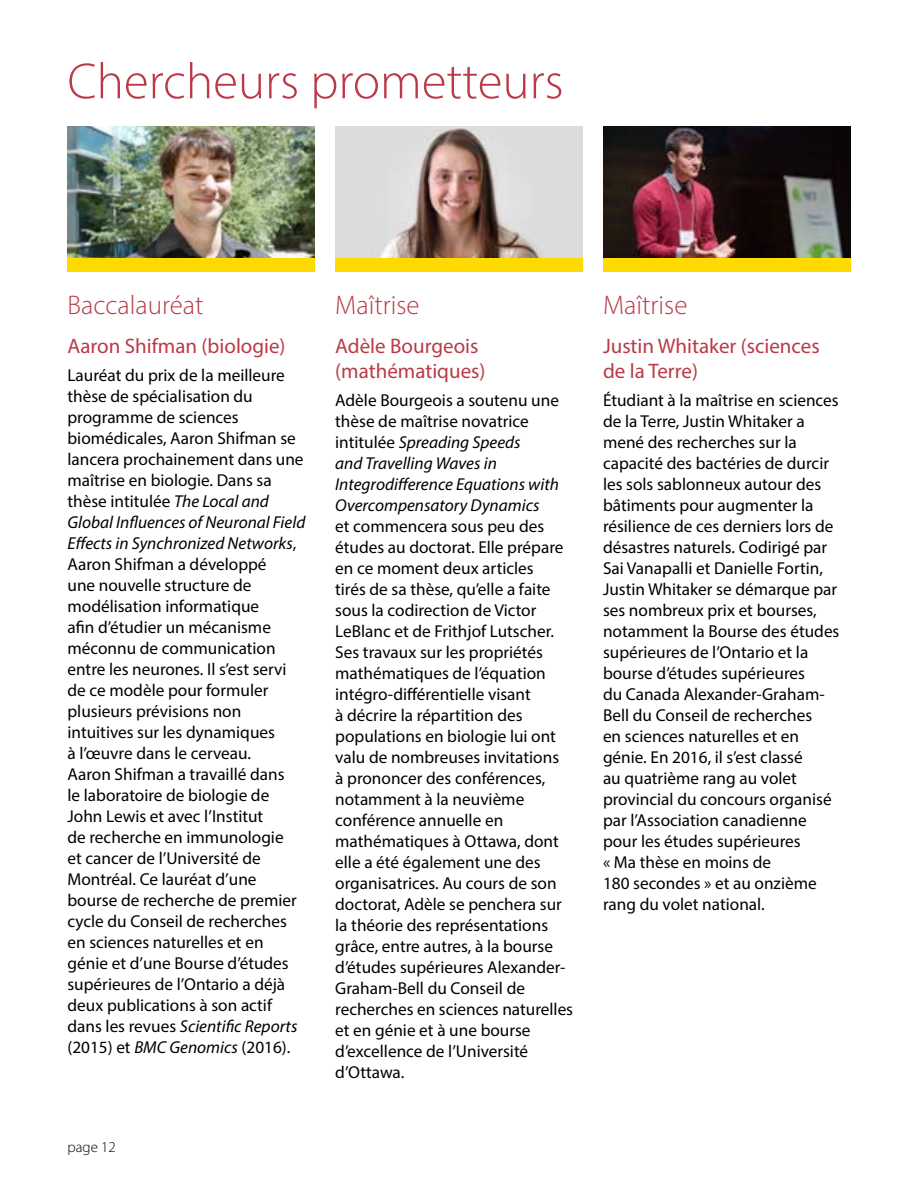
<style>
.page{position:relative;width:918px;height:1188px;background:#fff}
.page>*{position:absolute;margin:0;border:0;box-sizing:border-box;transform-origin:0 0}
.t1{font:300 51px "Myriad Pro";color:#ba3a47}
.t2{font:300 27px "Myriad Pro";color:#ba3a47}
.t3{font:21px/25.2px "Myriad Pro";color:#ba3a47}
.Body_text__P{font:17.25px/21px "Myriad Pro";color:#000}
.t4{font:300 15px "Myriad Pro";color:#000}
.s1{font-style:italic}
</style>
<div class="page">
<img style="left:68px;top:126px;width:247px;height:133px">
<img style="left:335px;top:126px;width:248px;height:133px">
<img style="left:603px;top:126px;width:247px;height:133px">
<div style="left:68px;top:259px;width:247px;height:13px;background:#ffda00"></div>
<div style="left:335px;top:259px;width:248px;height:13px;background:#ffda00"></div>
<div style="left:603px;top:259px;width:247px;height:13px;background:#ffda00"></div>
<h1 class="t1" style="left:68px;top:51px;width:498px">Chercheurs prometteurs</h1>
<h2 class="t2" style="left:68px;top:289px;width:137px">Baccalauréat</h2>
<h3 class="t3" style="left:68px;top:333px;width:220px">Aaron Shifman (biologie)</h3>
<p class="Body_text__P" style="left:68px;top:364px;width:239px">Lauréat du prix de la meilleure thèse de spécialisation du programme de sciences biomédicales, Aaron Shifman se lancera prochainement dans une maîtrise en biologie. Dans sa thèse intitulée <span class="s1">The Local and<br>Global Influences of Neuronal Field<br>Effects in Synchronized Networks</span>,<br>Aaron Shifman a développé<br>une nouvelle structure de modélisation informatique<br>afin d’étudier un mécanisme méconnu de communication entre les neurones. Il s’est servi de ce modèle pour formuler plusieurs prévisions non intuitives sur les dynamiques<br>à l’œuvre dans le cerveau.<br>Aaron Shifman a travaillé dans<br>le laboratoire de biologie de<br>John Lewis et avec l’Institut<br>de recherche en immunologie<br>et cancer de l’Université de<br>Montréal. Ce lauréat d’une bourse de recherche de premier cycle du Conseil de recherches en sciences naturelles et en génie et d’une Bourse d’études supérieures de l’Ontario a déjà deux publications à son actif dans les revues <span class="s1">Scientific Reports </span>(2015) et <span class="s1">BMC Genomics</span> (2016).</p>
<p class="t4" style="left:68px;top:1138px;width:50px">page 12</p>
<h2 class="t2" style="left:335px;top:289px;width:86px">Maîtrise</h2>
<h3 class="t3" style="left:335px;top:333px;width:152px">Adèle Bourgeois (mathématiques)</h3>
<p class="Body_text__P" style="left:335px;top:390px;width:239px">Adèle Bourgeois a soutenu une thèse de maîtrise novatrice intitulée <span class="s1">Spreading Speeds<br>and Travelling Waves in<br>Integrodifference Equations with<br>Overcompensatory Dynamics<br></span>et commencera sous peu des études au doctorat. Elle prépare en ce moment deux articles<br>tirés de sa thèse, qu’elle a faite sous la codirection de Victor<br>LeBlanc et de Frithjof Lutscher.<br>Ses travaux sur les propriétés mathématiques de l’équation intégro-différentielle visant<br>à décrire la répartition des populations en biologie lui ont valu de nombreuses invitations<br>à prononcer des conférences, notamment à la neuvième conférence annuelle en mathématiques à Ottawa, dont elle a été également une des organisatrices. Au cours de son doctorat, Adèle se penchera sur la théorie des représentations grâce, entre autres, à la bourse d’études supérieures Alexander-<br>Graham-Bell du Conseil de recherches en sciences naturelles et en génie et à une bourse d’excellence de l’Université d’Ottawa.</p>
<h2 class="t2" style="left:603px;top:289px;width:86px">Maîtrise</h2>
<h3 class="t3" style="left:603px;top:333px;width:218px">Justin Whitaker (sciences de la Terre)</h3>
<p class="Body_text__P" style="left:603px;top:390px;width:238px">Étudiant à la maîtrise en sciences de la Terre, Justin Whitaker a mené des recherches sur la capacité des bactéries de durcir les sols sablonneux autour des bâtiments pour augmenter la résilience de ces derniers lors de désastres naturels. Codirigé par<br>Sai Vanapalli et Danielle Fortin,<br>Justin Whitaker se démarque par ses nombreux prix et bourses, notamment la Bourse des études supérieures de l’Ontario et la bourse d’études supérieures<br>du Canada Alexander-Graham-<br>Bell du Conseil de recherches<br>en sciences naturelles et en génie. En 2016, il s’est classé<br>au quatrième rang au volet provincial du concours organisé par l’Association canadienne pour les études supérieures<br>« Ma thèse en moins de<br>180 secondes » et au onzième rang du volet national.</p>
</div>
